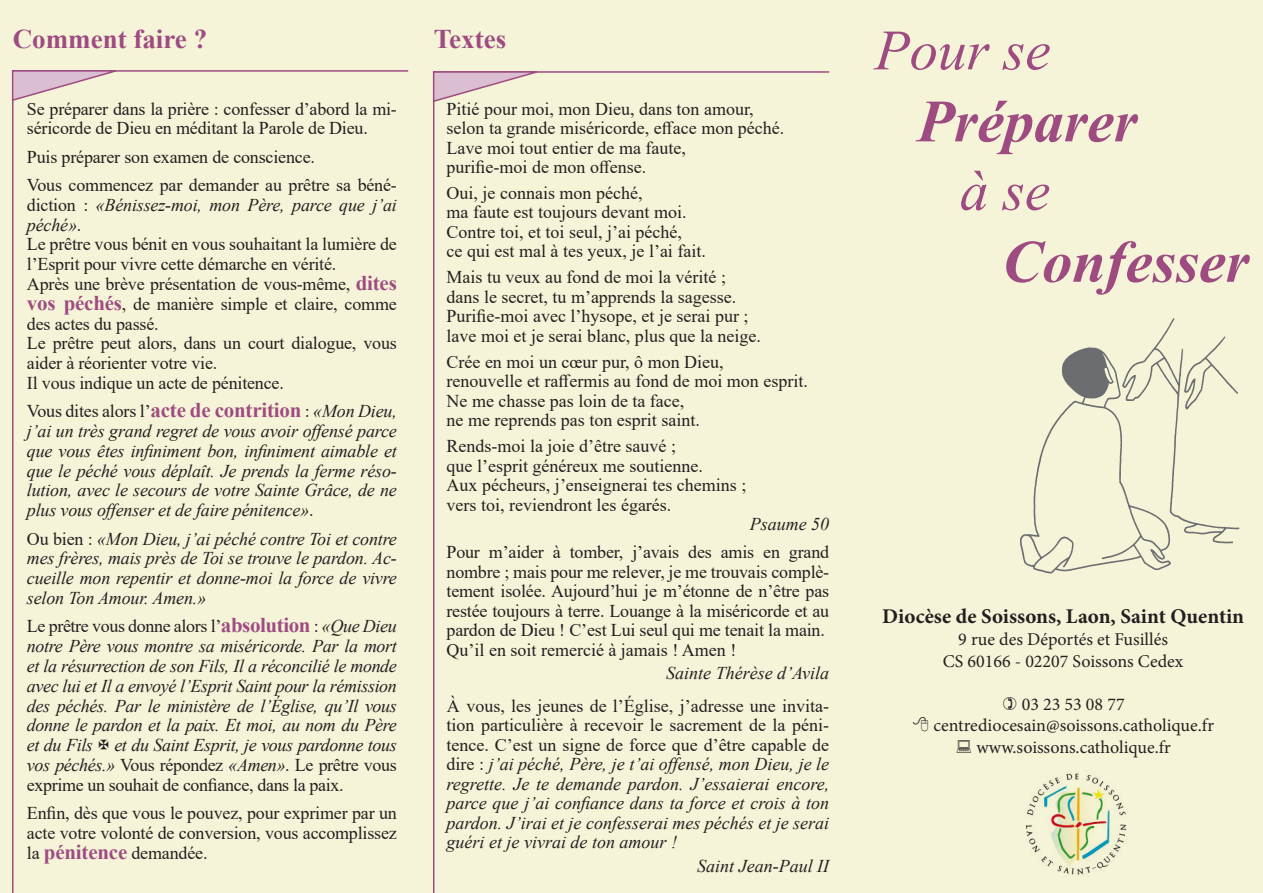
<style>
.page{position:relative;width:1263px;height:893px;background:#f6f4d8}
.page>*{position:absolute;margin:0;border:0;box-sizing:border-box;transform-origin:0 0}
.t1{font:italic 700 60px "Times New Roman";color:#9e4b81}
.t2{font:italic 57px "Times New Roman";color:#9e4b81}
.t3{font:700 27px "Times New Roman";color:#9e4b81}
.t4{font:700 21px "Minion Pro";color:#231f20}
.t5{font:18px/19.8px "Times New Roman";color:#231f20;text-align:justify}
.t6{font:italic 18px/19.8px "Times New Roman";letter-spacing:-.01em;color:#231f20;text-align:justify}
.t7{font:18px/21.6px "Minion Pro";color:#231f20;text-align:center}
.s1{font-style:italic}
.s2{font-weight:700;font-size:21px;color:#9e4b81}
.s3{font-style:normal}
.s4{font-weight:700;font-style:normal;font-size:21px;color:#9e4b81}
</style>
<div class="page">
<img style="left:1020px;top:318px;width:220px;height:256px">
<img style="left:1026px;top:773px;width:101px;height:102px">
<hr style="left:433px;top:71px;width:1px;height:822px;background:#9e4b81">
<hr style="left:434px;top:71px;width:395px;height:2px;background:#9e4b81">
<svg style="left:432px;top:71px;width:116px;height:32px"></svg>
<hr style="left:12px;top:70px;width:2px;height:823px;background:#9e4b81">
<hr style="left:13px;top:70px;width:395px;height:2px;background:#9e4b81">
<svg style="left:11px;top:70px;width:116px;height:32px"></svg>
<p class="t3" style="left:13px;top:20px;width:196px">Comment faire ?</p>
<p class="t3" style="left:434px;top:20px;width:74px">Textes</p>
<p class="t5" style="left:27px;top:98px;width:371px">Se préparer dans la prière : confesser d’abord la mi&shy;séricorde de Dieu en méditant la Parole de Dieu.</p>
<p class="t5" style="left:27px;top:146px;width:290px">Puis préparer son examen de conscience.</p>
<p class="t5" style="left:27px;top:174px;width:371px">Vous commencez par demander au prêtre sa béné&shy;diction : <span class="s1">«Bénissez-moi, mon Père, parce que j’ai péché»</span>.</p>
<p class="t5" style="left:27px;top:234px;width:371px">Le prêtre vous bénit en vous souhaitant la lumière de l’Esprit pour vivre cette démarche en vérité.</p>
<p class="t5" style="left:27px;top:273px;width:371px">Après une brève présentation de vous-même, <span class="s2">dites vos péchés</span>, de manière simple et claire, comme des actes du passé.</p>
<p class="t5" style="left:27px;top:333px;width:371px">Le prêtre peut alors, dans un court dialogue, vous aider à réorienter votre vie.</p>
<p class="t5" style="left:27px;top:372px;width:258px">Il vous indique un acte de pénitence.</p>
<p class="t6" style="left:27px;top:401px;width:371px"><span class="s3">Vous dites alors l’</span><span class="s4">acte de contrition</span> <span class="s3">:</span> «Mon Dieu, j’ai un très grand regret de vous avoir offensé parce que vous êtes infiniment bon, infiniment aimable et que le péché vous déplaît. Je prends la ferme réso&shy;lution, avec le secours de votre Sainte Grâce, de ne plus vous offenser et de faire pénitence»<span class="s3">.</span></p>
<p class="t6" style="left:27px;top:528px;width:371px"><span class="s3">Ou bien :</span> «Mon Dieu, j’ai péché contre Toi et contre mes frères, mais près de Toi se trouve le pardon. Ac&shy;cueille mon repentir et donne-moi la force de vivre selon Ton Amour. Amen.»</p>
<p class="t6" style="left:27px;top:616px;width:371px"><span class="s3">Le prêtre vous donne alors l’</span><span class="s4">absolution</span> <span class="s3">:</span> «Que Dieu notre Père vous montre sa miséricorde. Par la mort et la résurrection de son Fils, Il a réconcilié le monde avec lui et Il a envoyé l’Esprit Saint pour la rémission des péchés. Par le ministère de l’Église, qu’Il vous donne le pardon et la paix. Et moi, au nom du Père et du Fils et du Saint Esprit, je vous pardonne tous vos péchés.» <span class="s3">Vous répondez</span> «Amen»<span class="s3">. Le prêtre vous exprime un souhait de confiance, dans la paix.</span></p>
<p class="t5" style="left:27px;top:802px;width:371px">Enfin, dès que vous le pouvez, pour exprimer par un acte votre volonté de conversion, vous accomplissez la <span class="s2">pénitence</span> demandée.</p>
<p class="t5" style="left:446px;top:98px;width:309px">Pitié pour moi, mon Dieu, dans ton amour,</p>
<p class="t5" style="left:446px;top:118px;width:339px">selon ta grande miséricorde, efface mon péché.</p>
<p class="t5" style="left:446px;top:137px;width:241px">Lave moi tout entier de ma faute,</p>
<p class="t5" style="left:446px;top:157px;width:201px">purifie-moi de mon offense.</p>
<p class="t5" style="left:446px;top:182px;width:197px">Oui, je connais mon péché,</p>
<p class="t5" style="left:446px;top:202px;width:241px">ma faute est toujours devant moi.</p>
<p class="t5" style="left:446px;top:221px;width:237px">Contre toi, et toi seul, j’ai péché,</p>
<p class="t5" style="left:446px;top:241px;width:261px">ce qui est mal à tes yeux, je l’ai fait.</p>
<p class="t5" style="left:446px;top:267px;width:281px">Mais tu veux au fond de moi la vérité ;</p>
<p class="t5" style="left:446px;top:286px;width:291px">dans le secret, tu m’apprends la sagesse.</p>
<p class="t5" style="left:446px;top:306px;width:303px">Purifie-moi avec l’hysope, et je serai pur ;</p>
<p class="t5" style="left:446px;top:325px;width:316px">lave moi et je serai blanc, plus que la neige.</p>
<p class="t5" style="left:446px;top:351px;width:279px">Crée en moi un cœur pur, ô mon Dieu,</p>
<p class="t5" style="left:446px;top:371px;width:363px">renouvelle et raffermis au fond de moi mon esprit.</p>
<p class="t5" style="left:446px;top:390px;width:239px">Ne me chasse pas loin de ta face,</p>
<p class="t5" style="left:446px;top:410px;width:255px">ne me reprends pas ton esprit saint.</p>
<p class="t5" style="left:446px;top:436px;width:231px">Rends-moi la joie d’être sauvé ;</p>
<p class="t5" style="left:446px;top:455px;width:258px">que l’esprit généreux me soutienne.</p>
<p class="t5" style="left:446px;top:475px;width:301px">Aux pécheurs, j’enseignerai tes chemins ;</p>
<p class="t5" style="left:446px;top:494px;width:226px">vers toi, reviendront les égarés.</p>
<p class="t6" style="left:750px;top:514px;width:81px">Psaume 50</p>
<p class="t5" style="left:446px;top:542px;width:384px">Pour m’aider à tomber, j’avais des amis en grand nombre ; mais pour me relever, je me trouvais complè&shy;tement isolée. Aujourd’hui je m’étonne de n’être pas restée toujours à terre. Louange à la miséricorde et au pardon de Dieu ! C’est Lui seul qui me tenait la main.</p>
<p class="t5" style="left:446px;top:639px;width:291px">Qu’il en soit remercié à jamais ! Amen !</p>
<p class="t6" style="left:666px;top:663px;width:164px">Sainte Thérèse d’Avila</p>
<p class="t6" style="left:446px;top:695px;width:384px"><span class="s3">À vous, les jeunes de l’Église, j’adresse une invita&shy;tion particulière à recevoir le sacrement de la péni&shy;tence. C’est un signe de force que d’être capable de dire :</span> j’ai péché, Père, je t’ai offensé, mon Dieu, je le regrette. Je te demande pardon. J’essaierai encore, parce que j’ai confiance dans ta force et crois à ton pardon. J’irai et je confesserai mes péchés et je serai guéri et je vivrai de ton amour !</p>
<p class="t6" style="left:697px;top:855px;width:133px">Saint Jean-Paul II</p>
<p class="t2" style="left:875px;top:11px;width:177px">Pour se</p>
<p class="t1" style="left:917px;top:79px;width:221px">Préparer</p>
<p class="t2" style="left:960px;top:151px;width:92px">à se</p>
<p class="t1" style="left:1002px;top:220px;width:248px">Confesser</p>
<p class="t4" style="left:882px;top:602px;width:363px">Diocèse de Soissons, Laon, Saint Quentin</p>
<p class="t7" style="left:943px;top:628px;width:242px">9 rue des Déportés et Fusillés<br>CS 60166 - 02207 Soissons Cedex</p>
<p class="t7" style="left:1022px;top:693px;width:104px">03 23 53 08 77</p>
<p class="t7" style="left:933px;top:715px;width:282px">centrediocesain@soissons.catholique.fr</p>
<p class="t7" style="left:976px;top:736px;width:196px">www.soissons.catholique.fr</p>
</div>
